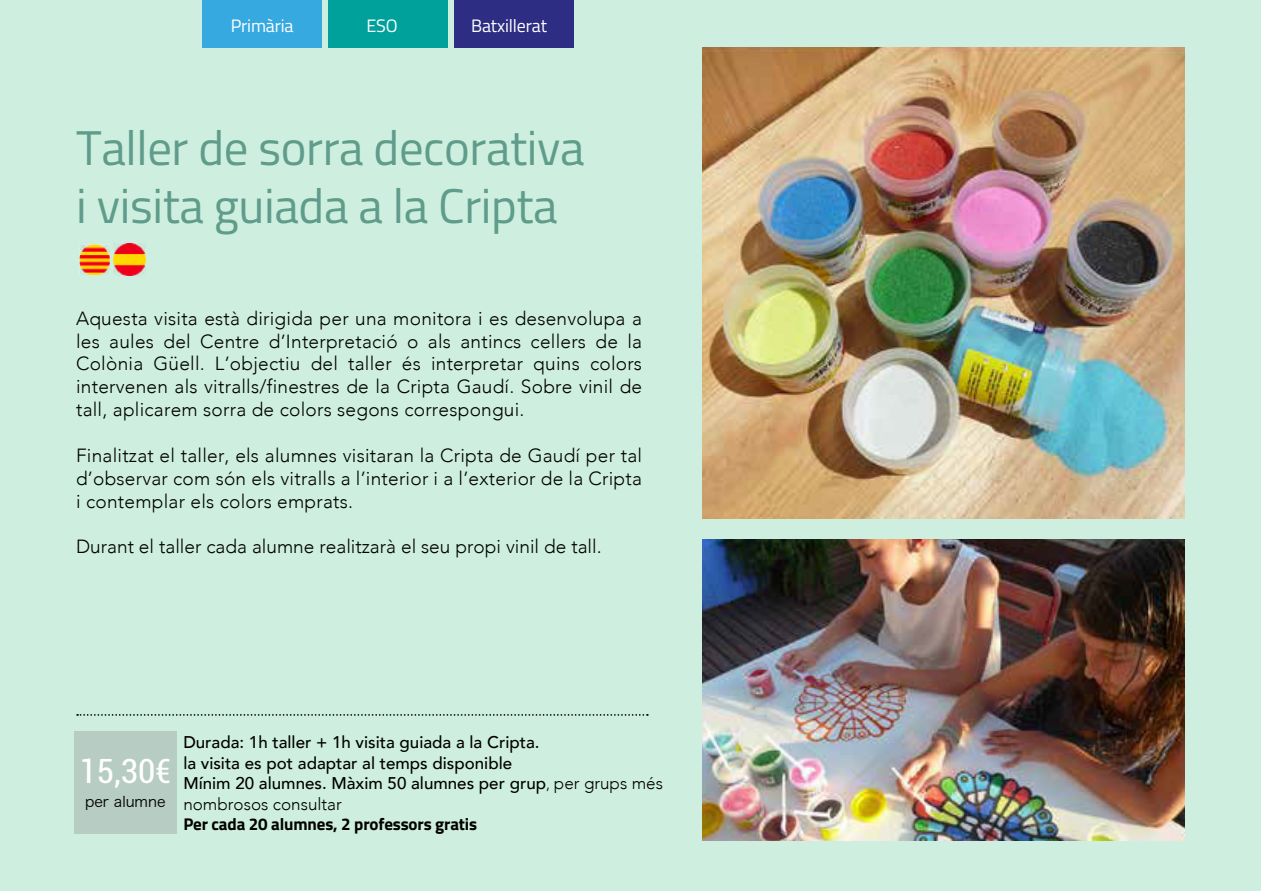
<style>
.page{position:relative;width:1261px;height:891px;background:#fff}
.page>*{position:absolute;margin:0;border:0;box-sizing:border-box;transform-origin:0 0}
.t1{font:48.75px/58.5px "Titillium Web";letter-spacing:-.01em;color:#609c8b}
.t2{font:condensed 33.45px "Roboto";color:#fff}
.t3{font:300 19.05px/22.8px "Avenir";letter-spacing:.015em;color:#000;text-align:justify}
.t4{font:18px "Titillium Web";letter-spacing:-.01em;color:#fff}
.t5{font:300 17.1px "Avenir";color:#000}
.t6{font:500 16.95px/20.4px "Avenir";color:#000}
.t7{font:700 16.95px "Titillium Web";letter-spacing:-.01em;color:#000}
.t8{font:14.55px "Hiragino Sans GB W3";color:#000}
.s1{font-weight:300;font-size:14.85px}
.s2{font-weight:300;font-size:17.1px}
</style>
<div class="page">
<div style="left:0;top:0;width:1260px;height:891px;background:#ceefdf"></div>
<div style="left:202px;top:0;width:119px;height:48px;background:#36a9e1"></div>
<img style="left:80px;top:244px;width:30px;height:31px">
<img style="left:114px;top:244px;width:31px;height:31px">
<img style="left:702px;top:540px;width:482px;height:300px">
<div style="left:74px;top:731px;width:102px;height:102px;background:#b7ccc3"></div>
<svg style="left:77px;top:714px;width:570px;height:1px"></svg>
<img style="left:702px;top:47px;width:482px;height:472px">
<div style="left:454px;top:0;width:120px;height:48px;background:#2d2e83"></div>
<div style="left:328px;top:0;width:119px;height:48px;background:#00a19a"></div>
<p class="t4" style="left:231px;top:12px;width:64px">Primària</p>
<p class="t4" style="left:366px;top:12px;width:33px">ESO</p>
<p class="t4" style="left:471px;top:12px;width:77px">Batxillerat</p>
<h1 class="t1" style="left:76px;top:116px;width:510px">Taller de sorra decorativa i visita guiada a la Cripta</h1>
<p class="t3" style="left:76px;top:307px;width:567px">Aquesta visita està dirigida per una monitora i es desenvolupa a les aules del Centre d’Interpretació o als antincs cellers de la Colònia Güell. L’objectiu del taller és interpretar quins colors intervenen als vitralls/finestres de la Cripta Gaudí. Sobre vinil de tall, aplicarem sorra de colors segons correspongui.</p>
<p class="t3" style="left:76px;top:444px;width:567px">Finalitzat el taller, els alumnes visitaran la Cripta de Gaudí per tal d’observar com són els vitralls a l’interior i a l’exterior de la Cripta i contemplar els colors emprats.</p>
<p class="t3" style="left:76px;top:535px;width:527px">Durant el taller cada alumne realitzarà el seu propi vinil de tall.</p>
<h2 class="t2" style="left:80px;top:748px;width:93px">15,30€</h2>
<p class="t8" style="left:85px;top:792px;width:82px">per alumne</p>
<p class="t6" style="left:183px;top:731px;width:481px">Durada: 1h taller + 1h visita guiada a la Cripta.<br>la visita es pot adaptar al temps disponible<br>Mínim 20 alumnes. Màxim 50 alumnes per grup<span class="s1">,</span> <span class="s2">per grups més</span></p>
<p class="t5" style="left:183px;top:793px;width:160px">nombrosos consultar</p>
<p class="t7" style="left:183px;top:811px;width:295px">Per cada 20 alumnes, 2 professors gratis</p>
</div>
